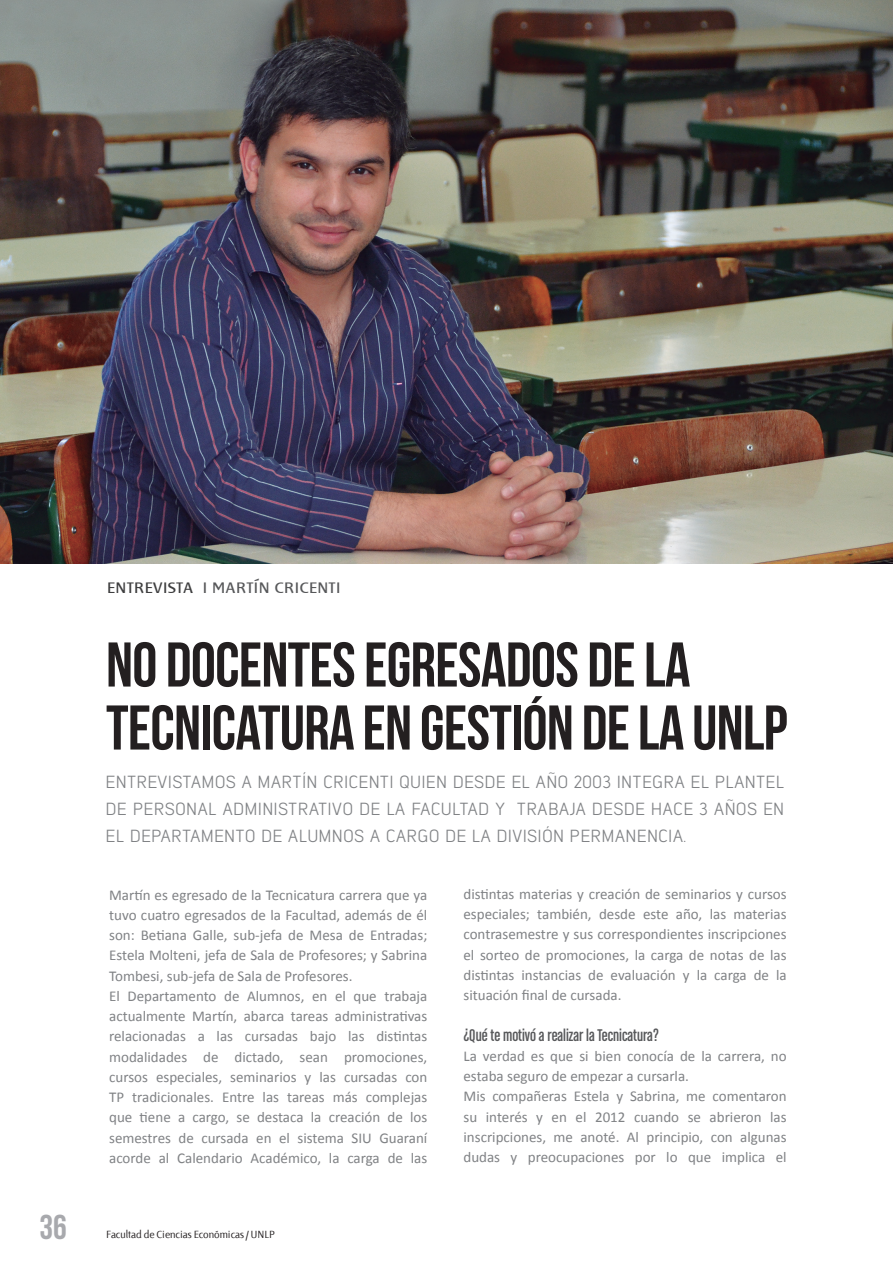
<style>
.page{position:relative;width:893px;height:1263px;background:#fff}
.page>*{position:absolute;margin:0;border:0;box-sizing:border-box;transform-origin:0 0}
.Títulos_artículos{font:63px "Bebas Neue";letter-spacing:-.01em;color:#231f20}
.t1{font:34.5px "Bebas Neue";color:#a8a9ad}
.t2{font:22.5px "Fontana Versalita";color:#57585a}
.Texto_general{font:18px "Chalet Comprime Cologne Sixty";color:#57585a}
.Texto_general-2{font:17.55px/27px "Lintel";letter-spacing:.01em;color:#808285;text-align:justify}
.Texto_general-3{font:15px/20.2px "Calibri";color:#808285;text-align:justify}
.t3{font:11.25px "Fontana Texto Kern";color:#231f20}
.s1{color:#3e3e3f}
</style>
<div class="page">
<img style="left:0;top:0;width:893px;height:563px">
<p class="t1" style="left:40px;top:1208px;width:29px">36</p>
<p class="t2" style="left:107px;top:575px;width:235px"><span class="s1">entrevista</span> i martín cricenti</p>
<p class="Títulos_artículos" style="left:106px;top:630px;width:586px">NO DOCENTES EGRESADOS DE LA</p>
<p class="Títulos_artículos" style="left:106px;top:693px;width:683px">TECNICATURA EN GESTIÓN DE LA UNLP</p>
<p class="Texto_general-2" style="left:106px;top:767px;width:680px">ENTREVISTAMOS A MARTÍN CRICENTI QUIEN DESDE EL AÑO 2003 INTEGRA EL PLANTEL DE PERSONAL ADMINISTRATIVO DE LA FACULTAD Y TRABAJA DESDE HACE 3 AÑOS EN EL DEPARTAMENTO DE ALUMNOS A CARGO DE LA DIVISIÓN PERMANENCIA.</p>
<p class="Texto_general-3" style="left:109px;top:885px;width:320px">Martín es egresado de la Tecnicatura carrera que ya tuvo cuatro egresados de la Facultad, además de él son: Betiana Galle, sub-jefa de Mesa de Entradas; Estela Molteni, jefa de Sala de Profesores; y Sabrina Tombesi, sub-jefa de Sala de Profesores.</p>
<p class="Texto_general-3" style="left:109px;top:986px;width:320px">El Departamento de Alumnos, en el que trabaja actualmente Martín, abarca tareas administrativas relacionadas a las cursadas bajo las distintas modalidades de dictado, sean promociones, cursos especiales, seminarios y las cursadas con TP tradicionales. Entre las tareas más complejas que tiene a cargo, se destaca la creación de los semestres de cursada en el sistema SIU Guaraní acorde al Calendario Académico, la carga de las</p>
<p class="t3" style="left:106px;top:1229px;width:170px">Facultad de Ciencias Económicas / UNLP</p>
<p class="Texto_general-3" style="left:463px;top:884px;width:325px">distintas materias y creación de seminarios y cursos especiales; también, desde este año, las materias contrasemestre y sus correspondientes inscripciones el sorteo de promociones, la carga de notas de las distintas instancias de evaluación y la carga de la situación final de cursada.</p>
<p class="Texto_general" style="left:463px;top:1025px;width:197px">¿Qué te motivó a realizar la Tecnicatura?</p>
<p class="Texto_general-3" style="left:463px;top:1046px;width:325px">La verdad es que si bien conocía de la carrera, no estaba seguro de empezar a cursarla.</p>
<p class="Texto_general-3" style="left:463px;top:1086px;width:325px">Mis compañeras Estela y Sabrina, me comentaron su interés y en el 2012 cuando se abrieron las inscripciones, me anoté. Al principio, con algunas dudas y preocupaciones por lo que implica el</p>
</div>
